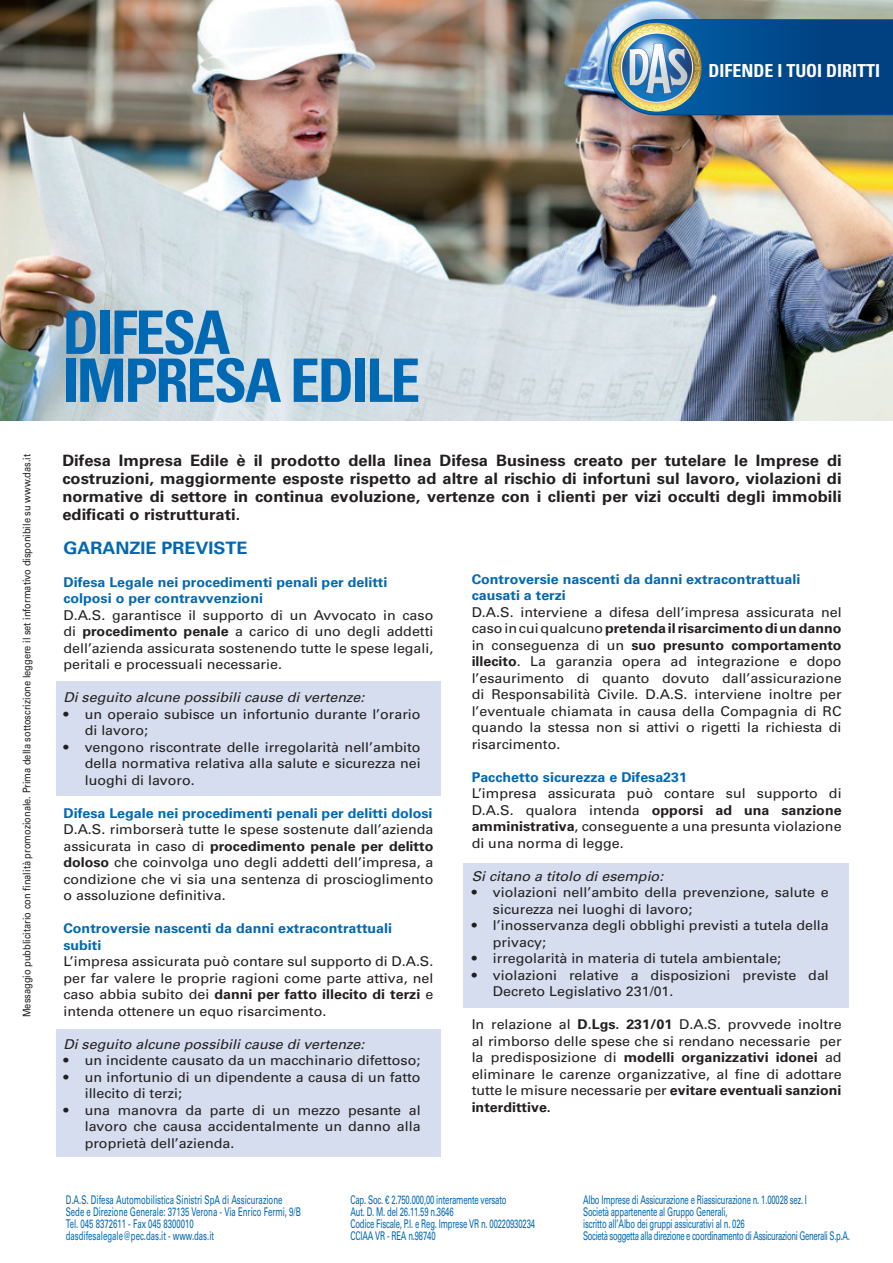
<style>
.page{position:relative;width:893px;height:1263px;background:#fff}
.page>*{position:absolute;margin:0;border:0;box-sizing:border-box;transform-origin:0 0}
.t1{font:700 condensed 60px "Univers";letter-spacing:-.04em;color:#0168b3}
.t2{font:700 condensed 18px "Univers";color:#fff}
.t3{font:700 17.1px "Univers";color:#0168b3;scale:1.05 1}
.t4{font:700 15.6px/18px "Univers";color:#231f20;text-align:justify;scale:1.05 1}
.t5{font:13.5px/16.5px "Univers";color:#231f20;text-align:justify;scale:1.05 1}
.t6{font:700 13.5px/16.5px "Univers";color:#0168b3;scale:1.05 1}
.t7{font:italic 13.5px "Univers";color:#231f20;scale:1.05 1}
.t8{font:12px "Univers";letter-spacing:-.02em;color:#0168b3;scale:.64 1}
.t9{font:12px "Univers";color:#0168b3;scale:.65 1}
.t10{font:12px "Univers";letter-spacing:-.04em;color:#0168b3;scale:.64 1}
.t11{font:10.5px "Univers";color:#231f20;scale:.88 1}
.s1{font-weight:700}
</style>
<div class="page">
<div style="left:463px;top:863px;width:386px;height:145px;background:#d5ddee"></div>
<div style="left:56px;top:681px;width:384px;height:115px;background:#d5ddee"></div>
<div style="left:56px;top:1029px;width:384px;height:128px;background:#d5ddee"></div>
<img style="left:0;top:0;width:893px;height:421px">
<svg style="left:608px;top:19px;width:285px;height:96px;background:#054b8d"></svg>
<img style="left:612px;top:23px;width:90px;height:89px">
<p class="t2" style="left:755px;top:51px;width:66px">DIFENDE</p>
<p class="t2" style="left:755px;top:69px;width:104px">I TUOI DIRITTI</p>
<p class="t2" style="left:709px;top:59px;width:173px">DIFENDE I TUOI DIRITTI</p>
<p class="t11" style="left:20px;top:1017px;width:642px;rotate:-90deg">Messaggio pubblicitario con finalità promozionale. Prima della sottoscrizione leggere il set informativo disponibile su www.das.it</p>
<p class="t1" style="left:62px;top:296px;width:170px">DIFESA</p>
<p class="t1" style="left:62px;top:344px;width:359px">IMPRESA EDILE</p>
<p class="t4" style="left:62px;top:452px;width:744px">Difesa Impresa Edile è il prodotto della linea Difesa Business creato per tutelare le Imprese di costruzioni, maggiormente esposte rispetto ad altre al rischio di infortuni sul lavoro, violazioni di normative di settore in continua evoluzione, vertenze con i clienti per vizi occulti degli immobili edificati o ristrutturati.</p>
<p class="t3" style="left:63px;top:537px;width:177px">GARANZIE PREVISTE</p>
<p class="t6" style="left:63px;top:574px;width:310px">Difesa Legale nei procedimenti penali per delitti colposi o per contravvenzioni</p>
<p class="t5" style="left:63px;top:607px;width:354px">D.A.S. garantisce il supporto di un Avvocato in caso di <span class="s1">procedimento penale</span> a carico di uno degli addetti dell’azienda assicurata sostenendo tutte le spese legali, peritali e processuali necessarie.</p>
<p class="t7" style="left:63px;top:689px;width:288px">Di seguito alcune possibili cause di vertenze:</p>
<p class="t5" style="left:85px;top:706px;width:321px;text-indent:-21px">• un operaio subisce un infortunio durante l’orario di lavoro;</p>
<p class="t5" style="left:85px;top:739px;width:321px;text-indent:-21px">• vengono riscontrate delle irregolarità nell’ambito della normativa relativa alla salute e sicurezza nei luoghi di lavoro.</p>
<p class="t6" style="left:63px;top:805px;width:353px">Difesa Legale nei procedimenti penali per delitti dolosi</p>
<p class="t5" style="left:63px;top:821px;width:354px">D.A.S. rimborserà tutte le spese sostenute dall’azienda assicurata in caso di <span class="s1">procedimento penale per delitto doloso</span> che coinvolga uno degli addetti dell’impresa, a condizione che vi sia una sentenza di proscioglimento o assoluzione definitiva.</p>
<p class="t6" style="left:63px;top:920px;width:314px">Controversie nascenti da danni extracontrattuali subiti</p>
<p class="t5" style="left:63px;top:953px;width:354px">L’impresa assicurata può contare sul supporto di D.A.S. per far valere le proprie ragioni come parte attiva, nel caso abbia subito dei <span class="s1">danni per fatto illecito di terzi</span> e intenda ottenere un equo risarcimento.</p>
<p class="t7" style="left:63px;top:1036px;width:288px">Di seguito alcune possibili cause di vertenze:</p>
<p class="t5" style="left:63px;top:1052px;width:341px">• un incidente causato da un macchinario difettoso;</p>
<p class="t5" style="left:85px;top:1069px;width:321px;text-indent:-21px">• un infortunio di un dipendente a causa di un fatto illecito di terzi;</p>
<p class="t5" style="left:85px;top:1102px;width:321px;text-indent:-21px">• una manovra da parte di un mezzo pesante al lavoro che causa accidentalmente un danno alla proprietà dell’azienda.</p>
<p class="t6" style="left:472px;top:571px;width:314px">Controversie nascenti da danni extracontrattuali causati a terzi</p>
<p class="t5" style="left:472px;top:604px;width:354px">D.A.S. interviene a difesa dell’impresa assicurata nel caso in cui qualcuno <span class="s1">pretenda il risarcimento di un danno </span>in conseguenza di un <span class="s1">suo presunto comportamento illecito</span>. La garanzia opera ad integrazione e dopo l’esaurimento di quanto dovuto dall’assicurazione di Responsabilità Civile. D.A.S. interviene inoltre per l’eventuale chiamata in causa della Compagnia di RC quando la stessa non si attivi o rigetti la richiesta di risarcimento.</p>
<p class="t6" style="left:472px;top:769px;width:207px">Pacchetto sicurezza e Difesa231</p>
<p class="t5" style="left:472px;top:785px;width:354px">L’impresa assicurata può contare sul supporto di D.A.S. qualora intenda <span class="s1">opporsi ad una sanzione amministrativa</span>, conseguente a una presunta violazione di una norma di legge.</p>
<p class="t7" style="left:472px;top:868px;width:184px">Si citano a titolo di esempio:</p>
<p class="t5" style="left:493px;top:884px;width:321px;text-indent:-21px">• violazioni nell’ambito della prevenzione, salute e sicurezza nei luoghi di lavoro;</p>
<p class="t5" style="left:493px;top:917px;width:321px;text-indent:-21px">• l’inosservanza degli obblighi previsti a tutela della privacy;</p>
<p class="t5" style="left:472px;top:950px;width:296px">• irregolarità in materia di tutela ambientale;</p>
<p class="t5" style="left:493px;top:967px;width:321px;text-indent:-21px">• violazioni relative a disposizioni previste dal<br>Decreto Legislativo 231/01.</p>
<p class="t5" style="left:472px;top:1016px;width:354px">In relazione al <span class="s1">D.Lgs. 231/01</span> D.A.S. provvede inoltre al rimborso delle spese che si rendano necessarie per la predisposizione di <span class="s1">modelli organizzativi idonei</span> ad eliminare le carenze organizzative, al fine di adottare tutte le misure necessarie per <span class="s1">evitare eventuali sanzioni interdittive.</span></p>
<p class="t9" style="left:66px;top:1192px;width:335px">D.A.S. Difesa Automobilistica Sinistri SpA di Assicurazione</p>
<p class="t9" style="left:66px;top:1204px;width:363px">Sede e Direzione Generale: 37135 Verona - Via Enrico Fermi, 9/B</p>
<p class="t9" style="left:66px;top:1216px;width:198px">Tel. 045 8372611 - Fax 045 8300010</p>
<p class="t9" style="left:66px;top:1228px;width:230px">dasdifesalegale@pec.das.it - www.das.it</p>
<p class="t8" style="left:350px;top:1192px;width:245px">Cap. Soc. € 2.750.000,00 interamente versato</p>
<p class="t8" style="left:350px;top:1204px;width:163px">Aut. D. M. del 26.11.59 n.3646</p>
<p class="t8" style="left:350px;top:1216px;width:290px">Codice Fiscale, P.I. e Reg. Imprese VR n. 00220930234</p>
<p class="t8" style="left:350px;top:1228px;width:135px">CCIAA VR - REA n.98740</p>
<p class="t8" style="left:583px;top:1192px;width:352px">Albo Imprese di Assicurazione e Riassicurazione n. 1.00028 sez. I</p>
<p class="t8" style="left:583px;top:1204px;width:228px">Società appartenente al Gruppo Generali,</p>
<p class="t8" style="left:583px;top:1216px;width:254px">iscritto all’Albo dei gruppi assicurativi al n. 026</p>
<p class="t10" style="left:583px;top:1228px;width:418px">Società soggetta alla direzione e coordinamento di Assicurazioni Generali S.p.A.</p>
</div>
